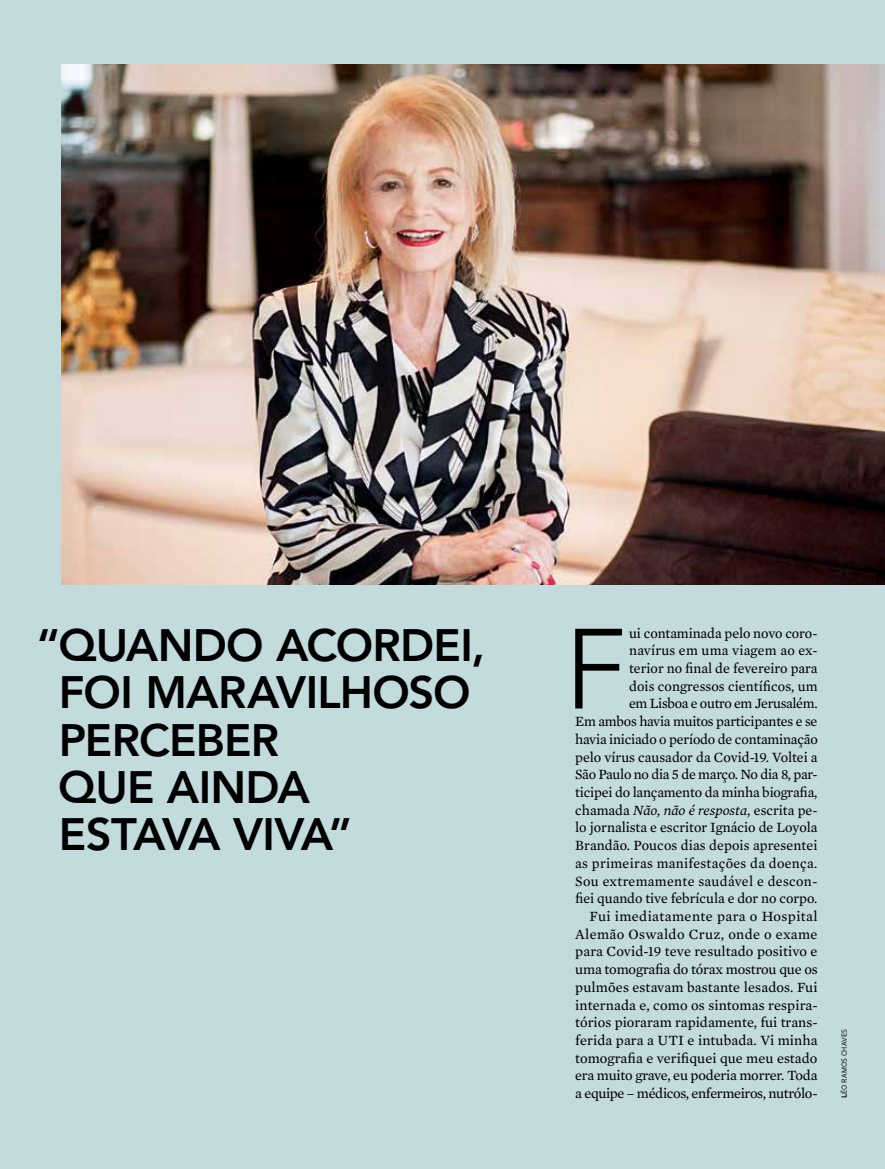
<style>
.page{position:relative;width:885px;height:1169px;background:#fff}
.page>*{position:absolute;margin:0;border:0;box-sizing:border-box;transform-origin:0 0}
.t1{font:300 112.5px "Avenir";color:#000}
.t2{font:800 45px/47.2px "Avenir";letter-spacing:-.02em;color:#000}
.t3{font:14.4px/17.7px "Mercury Text G2";color:#000;text-align:right}
.t4{font:6.75px "Oculum";letter-spacing:.02em;color:#000}
.s1{font-style:italic}
.s2{font-weight:700}
</style>
<div class="page">
<div style="left:0;top:0;width:885px;height:1168px;background:#c3dbdd"></div>
<img style="left:62px;top:64px;width:823px;height:520px">
<h2 class="t2" style="left:58px;top:622px;width:429px;text-indent:-21px">“QUANDO ACORDEI,<br>FOI MARAVILHOSO<br>PERCEBER<br>QUE AINDA<br>ESTAVA VIVA”</h2>
<p class="t3" style="left:575px;top:623px;width:244px">ui contaminada pelo novo coro-<br>navírus em uma viagem ao ex-<br>terior no final de fevereiro para<br>dois congressos científicos, um<br>em Lisboa e outro em Jerusalém.<br>Em ambos havia muitos participantes e se havia iniciado o período de contaminação pelo vírus causador da Covid-19. Voltei a São Paulo no dia 5 de março. No dia 8, par&shy;ticipei do lançamento da minha biografia, chamada <span class="s1">Não, não é resposta</span>, escrita pe&shy;lo jornalista e escritor Ignácio de Loyola Brandão. Poucos dias depois apresentei as primeiras manifestações da doença.<br>Sou extremamente saudável e descon&shy;fiei quando tive febrícula e dor no corpo.<br>Fui imediatamente para o Hospital Alemão Oswaldo Cruz, onde o exame para Covid-19 teve resultado positivo e uma tomografia do tórax mostrou que os pulmões estavam bastante lesados. Fui internada e, como os sintomas respira&shy;tórios pioraram rapidamente, fui trans&shy;ferida para a UTI e intubada. Vi minha tomografia e verifiquei que meu estado era muito grave, eu poderia morrer. Toda a equipe – médicos, enfermeiros, nutrólo-</p>
<h1 class="t1" style="left:565px;top:603px;width:63px">F</h1>
<p class="t4" style="left:840px;top:1098px;width:70px;rotate:-90deg"><span class="s2">L</span>ÉO RAMOS CHAVES</p>
</div>
